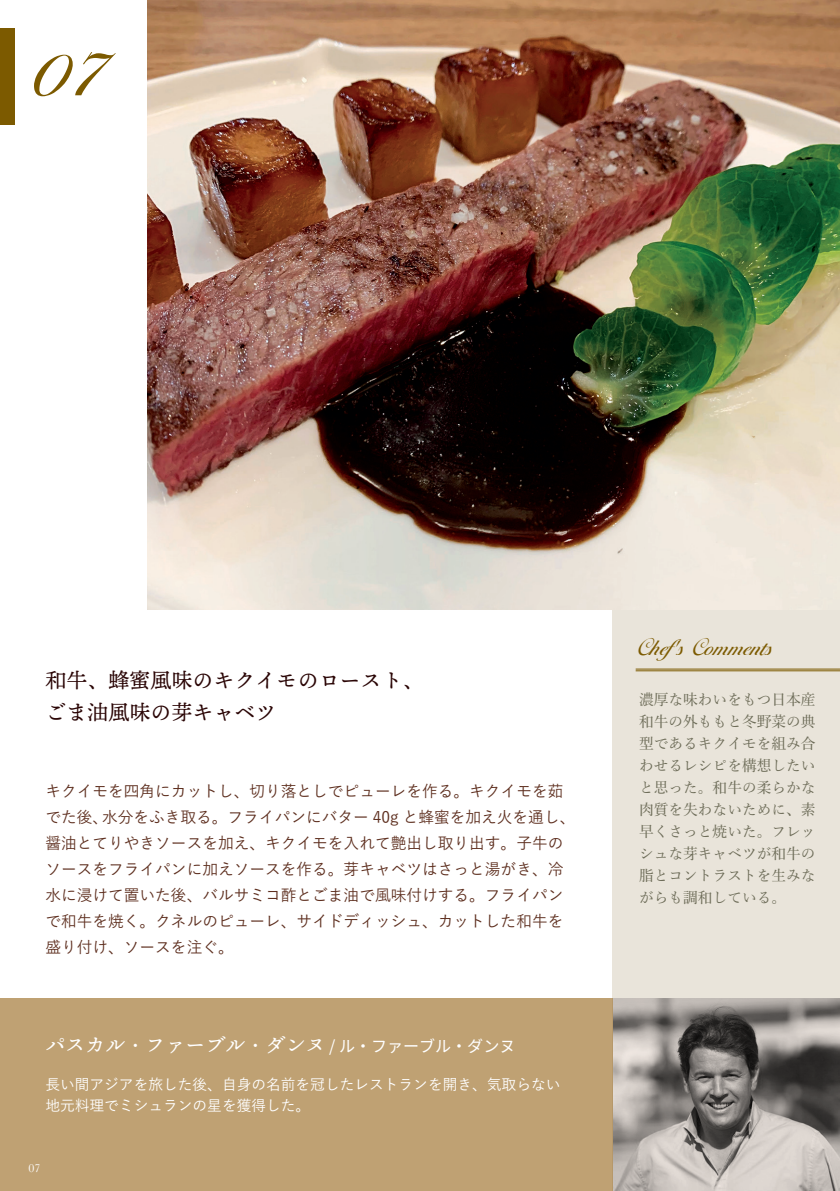
<style>
.page{position:relative;width:840px;height:1191px;background:#fff}
.page>*{position:absolute;margin:0;border:0;box-sizing:border-box;transform-origin:0 0}
.t1{font:84px "Cotillion";color:#7c5a00}
.t2{font:28px "Cotillion";color:#7c5a00}
.t3{font:21px "Ten Mincho Text";color:#2a0505}
.t4{font:20px "Ten Mincho Text";color:#fff}
.t5{font:500 16px/26px "Yu Go";color:#5e2f1f}
.t6{font:500 15px/22px "Yu Min";color:#6d6c58;text-align:justify}
.t7{font:500 15px/21px "Yu Go";color:#fff}
.t8{font:12px "Baskerville";color:#fff}
.s1{font-family:"Gen Shin Gothic";font-size:16px}
</style>
<div class="page">
<div style="left:0;top:998px;width:839px;height:193px;background:#bfa173"></div>
<div style="left:612px;top:609px;width:227px;height:582px;background:#e9e4da"></div>
<div style="left:0;top:28px;width:14px;height:97px;background:#7c5a00"></div>
<hr style="left:635px;top:668px;width:204px;height:1px;background:#7c5a00">
<hr style="left:635px;top:670px;width:204px;height:1px;background:#7c5a00">
<img style="left:613px;top:998px;width:226px;height:193px">
<img style="left:147px;top:0;width:692px;height:609px">
<p class="t1" style="left:37px;top:28px;width:75px">07</p>
<p class="t3" style="left:45px;top:668px;width:379px">和牛、蜂蜜風味のキクイモのロースト、</p>
<p class="t3" style="left:45px;top:700px;width:232px">ごま油風味の芽キャベツ</p>
<p class="t5" style="left:45px;top:776px;width:531px">キクイモを四角にカットし、切り落としでピューレを作る。キクイモを茹でた後、水分をふき取る。フライパンにバター 40g と蜂蜜を加え火を通し、醤油とてりやきソースを加え、キクイモを入れて艶出し取り出す。子牛のソースをフライパンに加えソースを作る。芽キャベツはさっと湯がき、冷水に浸けて置いた後、バルサミコ酢とごま油で風味付けする。フライパンで和牛を焼く。クネルのピューレ、サイドディッシュ、カットした和牛を盛り付け、ソースを注ぐ。</p>
<p class="t4" style="left:45px;top:1033px;width:471px">パスカル・ファーブル・ダンヌ <span class="s1">/ ル・ファーブル・ダンヌ</span></p>
<p class="t7" style="left:45px;top:1071px;width:516px">長い間アジアを旅した後、自身の名前を冠したレストランを開き、気取らない地元料理でミシュランの星を獲得した。</p>
<p class="t8" style="left:28px;top:1160px;width:13px">07</p>
<p class="t2" style="left:638px;top:632px;width:138px">Chef's Comments</p>
<p class="t6" style="left:638px;top:687px;width:178px">濃厚な味わいをもつ日本産和牛の外ももと冬野菜の典型であるキクイモを組み合わせるレシピを構想したいと思った。和牛の柔らかな肉質を失わないために、素早くさっと焼いた。フレッシュな芽キャベツが和牛の脂とコントラストを生みながらも調和している。</p>
</div>
